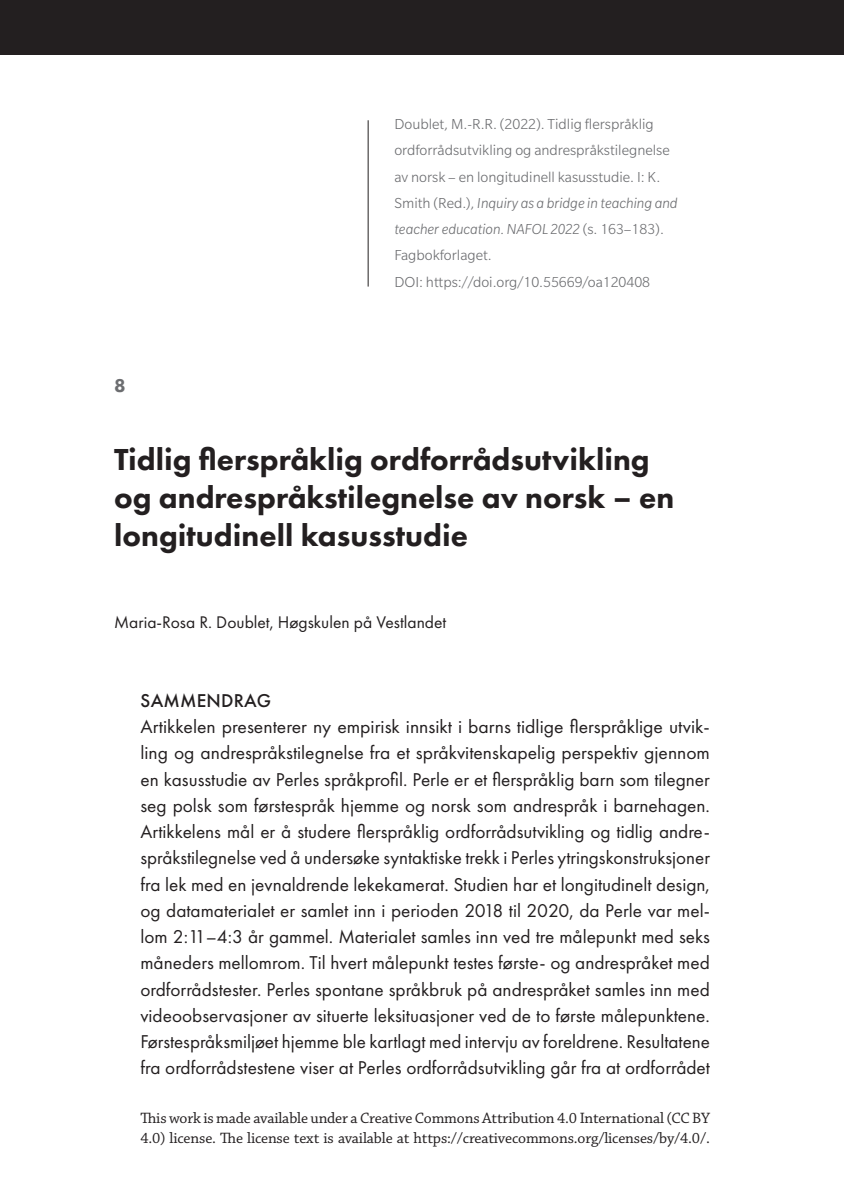
<style>
.page{position:relative;width:844px;height:1191px;background:#fff}
.page>*{position:absolute;margin:0;border:0;box-sizing:border-box;transform-origin:0 0}
.t1{font:800 31.5px/37.8px "Futura PT";color:#231f20}
.t2{font:19.25px/26.2px "Futura PT";color:#231f20;text-align:justify}
.t3{font:500 19.25px "Futura PT";letter-spacing:.01em;color:#231f20}
.t4{font:800 19.25px "Futura PT";color:#6c6d70}
.t5{font:17.5px "Futura PT";color:#231f20}
.t6{font:300 15.75px/26.2px "Slate Pro";color:#6c6d70}
.t7{font:15.75px/19.2px "Chaparral Pro";letter-spacing:-.01em;color:#231f20}
.s1{font-style:italic}
</style>
<div class="page">
<div style="left:0;top:0;width:843px;height:55px;background:#231f20"></div>
<hr style="left:368px;top:120px;width:1px;height:166px;background:#231f20">
<p class="t4" style="left:114px;top:373px;width:13px">8</p>
<p class="t6" style="left:394px;top:111px;width:285px">Doublet, M.-R.R. (2022). Tidlig flerspråklig ordforrådsutvikling og andrespråkstilegnelse av norsk – en longitudinell kasusstudie. I: K.<br>Smith (Red.), <span class="s1">Inquiry as a bridge in teaching and teacher education. NAFOL 2022</span> (s. 163–183).<br>Fagbokforlaget.<br>DOI: https://doi.org/10.55669/oa120408</p>
<h1 class="t1" style="left:114px;top:440px;width:561px">Tidlig flerspråklig ordforrådsutvikling og andrespråkstilegnelse av norsk – en longitudinell kasusstudie</h1>
<p class="t5" style="left:114px;top:612px;width:333px">Maria-Rosa R. Doublet, Høgskulen på Vestlandet</p>
<p class="t3" style="left:140px;top:688px;width:132px">SAMMENDRAG</p>
<p class="t2" style="left:140px;top:713px;width:571px">Artikkelen presenterer ny empirisk innsikt i barns tidlige flerspråklige utvik&shy;ling og andrespråkstilegnelse fra et språkvitenskapelig perspektiv gjennom en kasusstudie av Perles språkprofil. Perle er et flerspråklig barn som tilegner seg polsk som førstespråk hjemme og norsk som andrespråk i barnehagen.<br>Artikkelens mål er å studere flerspråklig ordforrådsutvikling og tidlig andre&shy;språkstilegnelse ved å undersøke syntaktiske trekk i Perles ytringskonstruksjoner fra lek med en jevnaldrende lekekamerat. Studien har et longitudinelt design, og datamaterialet er samlet inn i perioden 2018 til 2020, da Perle var mel&shy;lom 2:11–4:3 år gammel. Materialet samles inn ved tre målepunkt med seks måneders mellomrom. Til hvert målepunkt testes første- og andrespråket med ordforrådstester. Perles spontane språkbruk på andrespråket samles inn med videoobservasjoner av situerte leksituasjoner ved de to første målepunktene.<br>Førstespråksmiljøet hjemme ble kartlagt med intervju av foreldrene. Resultatene fra ordforrådstestene viser at Perles ordforrådsutvikling går fra at ordforrådet</p>
<p class="t7" style="left:140px;top:1109px;width:571px">This work is made available under a Creative Commons Attribution 4.0 International (CC BY<br>4.0) license. The license text is available at https://creativecommons.org/licenses/by/4.0/.</p>
</div>
